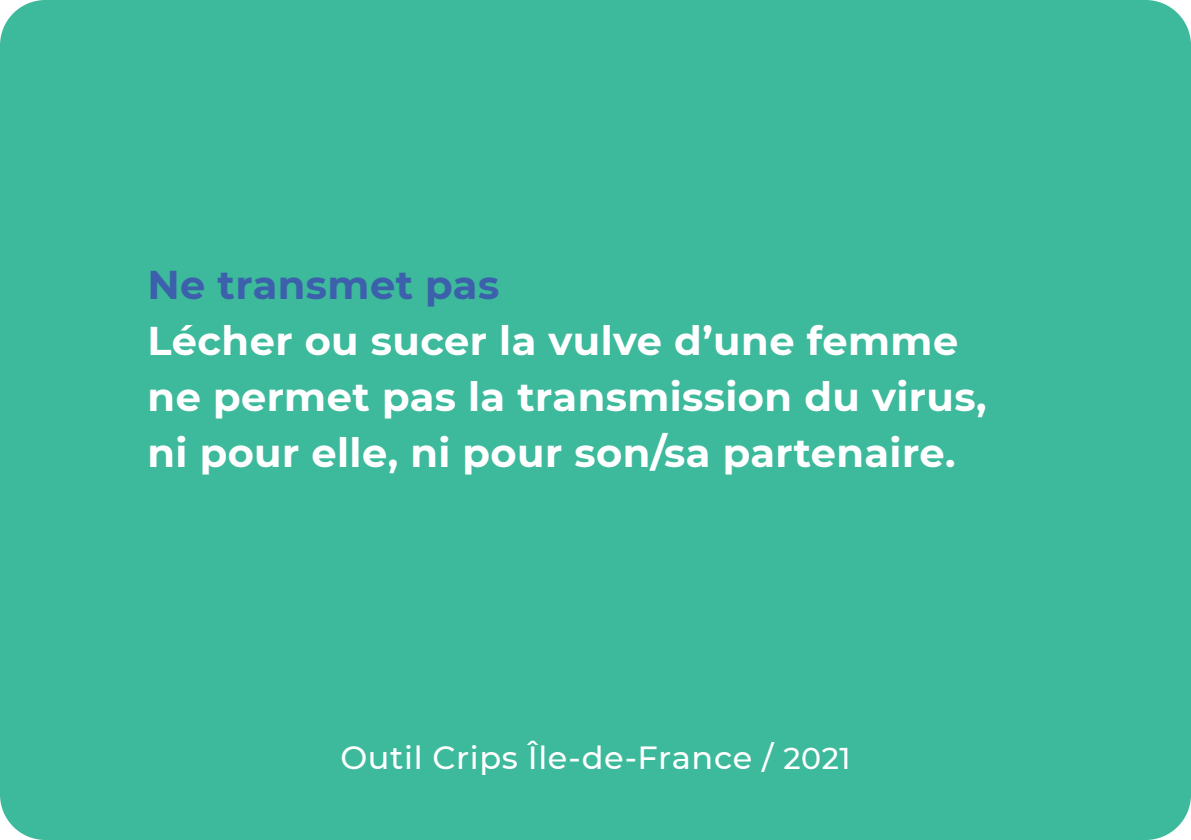
<style>
.page{position:relative;width:1191px;height:840px;background:#fff}
.page>*{position:absolute;margin:0;border:0;box-sizing:border-box;transform-origin:0 0}
.texte{font:700 40px/56px "Montserrat";letter-spacing:.01em;color:#fff}
.texte-2{font:700 40px "Montserrat";letter-spacing:.01em;color:#3c60ac}
.t1{font:500 32px "Montserrat";letter-spacing:.02em;color:#fff}
.s1{font-size:30px}
</style>
<div class="page">
<div style="left:0;top:0;width:1191px;height:839px;background:#3db99b;border-radius:45px"></div>
<p class="texte-2" style="left:147px;top:255px;width:353px">Ne transmet pas</p>
<p class="texte" style="left:147px;top:310px;width:840px">Lécher ou sucer la vulve d’une femme ne permet pas la transmission du virus, ni pour elle, ni pour son/sa partenaire.</p>
<p class="t1" style="left:340px;top:734px;width:512px">Outil Crips Île-de-France / <span class="s1">2021</span></p>
</div>
